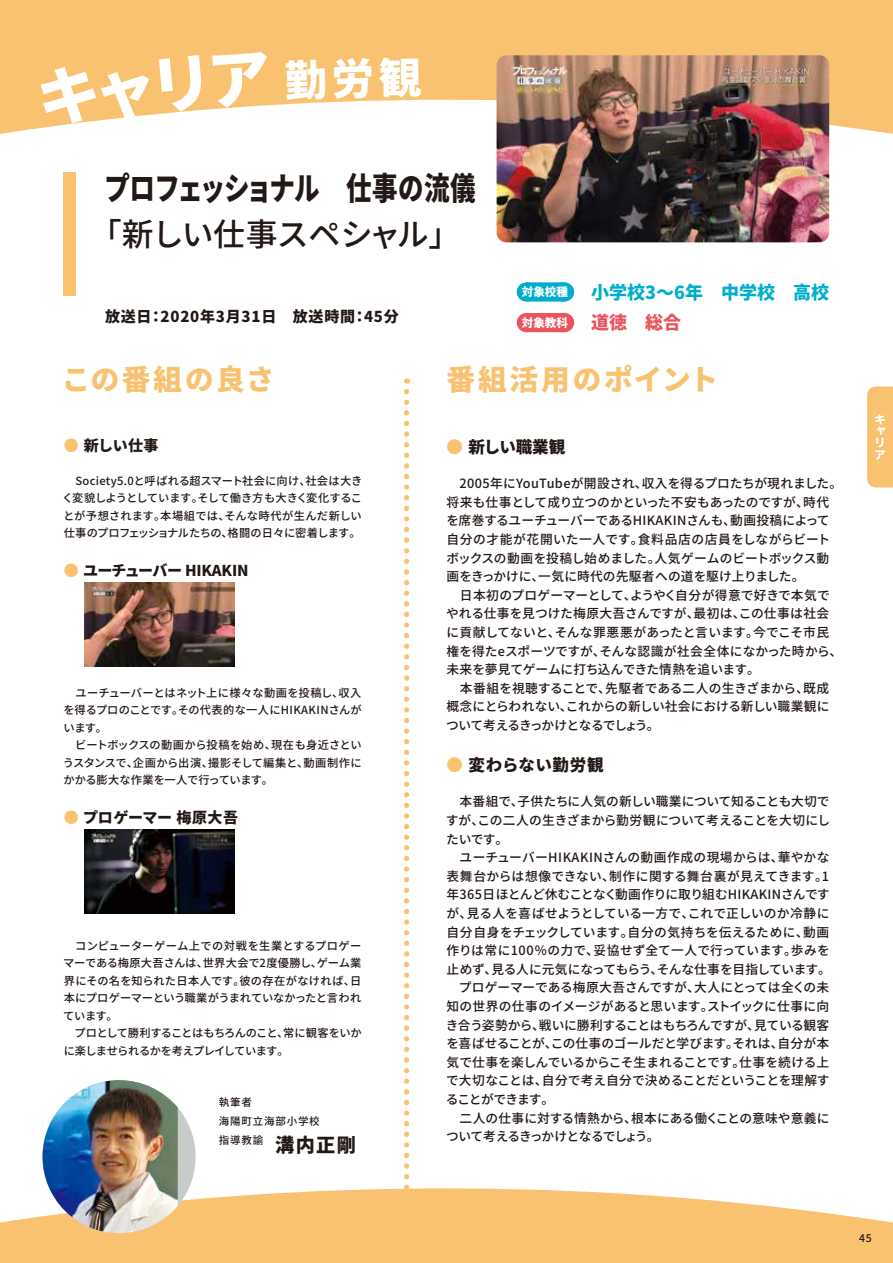
<style>
.page{position:relative;width:893px;height:1263px;background:#f9c270}
.page>*{position:absolute;margin:0;border:0;box-sizing:border-box;transform-origin:0 0}
.t1{font:900 31.95px "Noto Sans CJ Kjp";letter-spacing:-.03em;color:#221815;scale:.8 1}
.t2{font:500 31.95px "Noto Sans CJ Kjp";letter-spacing:-.025em;color:#221815}
.t3{font:900 28.65px "Noto Sans CJ Kjp";letter-spacing:.09em;color:#f9c270}
.t4{font:900 18px/30.6px "Noto Sans CJ Kjp";color:#00aecc}
.t5{font:900 16.5px "Noto Sans CJ Kjp";letter-spacing:.04em;color:#221815}
.t6{font:900 16.5px "Noto Sans CJ Kjp";color:#221815}
.t7{font:900 15px "Noto Sans CJ Kjp";letter-spacing:.05em;color:#221815}
.t8{font:900 15px "Noto Sans CJ Kjp";letter-spacing:-.02em;color:#221815}
.t9{font:900 15px "Noto Sans CJ Kjp";letter-spacing:.01em;color:#221815}
.t10{font:900 15px "Noto Sans CJ Kjp";letter-spacing:.03em;color:#221815}
.t11{font:500 12.75px/18.6px "Noto Sans CJ Kjp";letter-spacing:-.005em;color:#221815}
.t12{font:500 11.25px/17.5px "Noto Sans CJ Kjp";letter-spacing:-.005em;color:#221815}
.t13{font:500 10.5px/19.2px "Noto Sans CJ Kjp";letter-spacing:.075em;color:#221815}
.s1{font-size:11.55px;color:#fff}
.s2{color:#ea545e}
.s3{color:#f9c270}
.s4{font-weight:900;font-size:19.2px}
</style>
<div class="page">
<div style="left:0;top:88px;width:893px;height:1135px;background:#fff"></div>
<div style="left:851px;top:164px;width:42px;height:935px;background:#fff"></div>
<svg style="left:867px;top:386px;width:26px;height:101px;background:#f9c67a"></svg>
<img style="left:85px;top:582px;width:150px;height:84px">
<img style="left:85px;top:829px;width:150px;height:84px">
<div style="left:526px;top:282px;width:38px;height:20px;background:#00aecc"></div>
<svg style="left:545px;top:282px;width:20px;height:20px"></svg>
<div style="left:526px;top:313px;width:38px;height:19px;background:#ea545e"></div>
<svg style="left:564px;top:313px;width:1px;height:19px"></svg>
<svg style="left:404px;top:392px;width:5px;height:828px"></svg>
<div style="left:64px;top:172px;width:12px;height:124px;background:#f9c270"></div>
<img style="left:497px;top:55px;width:332px;height:187px">
<div style="left:43px;top:1080px;width:153px;height:153px;background:#c9caca;border-radius:50%"></div>
<img style="left:43px;top:1080px;width:135px;height:153px">
<svg style="left:38px;top:88px;width:166px;height:39px"></svg>
<svg style="left:212px;top:88px;width:59px;height:20px"></svg>
<svg style="left:285px;top:88px;width:41px;height:13px"></svg>
<svg style="left:333px;top:88px;width:39px;height:11px"></svg>
<svg style="left:379px;top:88px;width:42px;height:10px"></svg>
<h1 class="t1" style="left:104px;top:171px;width:466px">プロフェッショナル　仕事の流儀</h1>
<h1 class="t2" style="left:90px;top:216px;width:372px">「新しい仕事スペシャル」</h1>
<p class="t7" style="left:105px;top:308px;width:295px">放送日：2020年3月31日　放送時間：45分</p>
<h3 class="t4" style="left:522px;top:277px;width:309px"><span class="s1">対象校種</span> 　小学校3～6年　中学校　高校<span class="s1">対象教科</span> <span class="s2">　道徳　総合</span></h3>
<h2 class="t3" style="left:62px;top:363px;width:215px">この番組の良さ</h2>
<h2 class="t3" style="left:446px;top:363px;width:273px">番組活用のポイント</h2>
<p class="t10" style="left:64px;top:437px;width:96px"><span class="s3">●</span> 新しい仕事</p>
<p class="t12" style="left:62px;top:472px;width:302px;text-align:justify">　Society5.0と呼ばれる超スマート社会に向け、社会は大きく変貌しようとしています。そして働き方も大きく変化することが予想されます。本場組では、そんな時代が生んだ新しい仕事のプロフェッショナルたちの、格闘の日々に密着します。</p>
<p class="t8" style="left:64px;top:562px;width:186px"><span class="s3">●</span> ユーチューバー HIKAKIN</p>
<p class="t12" style="left:63px;top:684px;width:300px">　ユーチューバーとはネット上に様々な動画を投稿し、収入を得るプロのことです。その代表的な一人にHIKAKINさんがいます。<br>　ビートボックスの動画から投稿を始め、現在も身近さというスタンスで、企画から出演、撮影そして編集と、動画制作にかかる膨大な作業を一人で行っています。</p>
<p class="t9" style="left:64px;top:809px;width:176px"><span class="s3">●</span> プロゲーマー 梅原大吾</p>
<p class="t12" style="left:63px;top:937px;width:300px">　コンピューターゲーム上での対戦を生業とするプロゲーマーである梅原大吾さんは、世界大会で2度優勝し、ゲーム業界にその名を知られた日本人です。彼の存在がなければ、日本にプロゲーマーという職業がうまれていなかったと言われています。<br>　プロとして勝利することはもちろんのこと、常に観客をいかに楽しませられるかを考えプレイしています。</p>
<p class="t13" style="left:219px;top:1092px;width:139px">執筆者<br>海陽町立海部小学校<br>指導教諭 <span class="s4">溝内正剛</span></p>
<p class="t6" style="left:446px;top:437px;width:120px"><span class="s3">●</span> 新しい職業観</p>
<p class="t11" style="left:446px;top:474px;width:398px">　2005年にYouTubeが開設され、収入を得るプロたちが現れました。将来も仕事として成り立つのかといった不安もあったのですが、時代を席巻するユーチューバーであるHIKAKINさんも、動画投稿によって自分の才能が花開いた一人です。食料品店の店員をしながらビートボックスの動画を投稿し始めました。人気ゲームのビートボックス動画をきっかけに、一気に時代の先駆者への道を駆け上りました。<br>　日本初のプロゲーマーとして、ようやく自分が得意で好きで本気でやれる仕事を見つけた梅原大吾さんですが、最初は、この仕事は社会に貢献してないと、そんな罪悪悪があったと言います。今でこそ市民権を得たeスポーツですが、そんな認識が社会全体になかった時から、未来を夢見てゲームに打ち込んできた情熱を追います。<br>　本番組を視聴することで、先駆者である二人の生きざまから、既成概念にとらわれない、これからの新しい社会における新しい職業観について考えるきっかけとなるでしょう。</p>
<p class="t5" style="left:446px;top:755px;width:159px"><span class="s3">●</span> 変わらない勤労観</p>
<p class="t11" style="left:446px;top:792px;width:387px">　本番組で、子供たちに人気の新しい職業について知ることも大切ですが、この二人の生きざまから勤労観について考えることを大切にしたいです。<br>　ユーチューバーHIKAKINさんの動画作成の現場からは、華やかな表舞台からは想像できない、制作に関する舞台裏が見えてきます。1年365日ほとんど休むことなく動画作りに取り組むHIKAKINさんですが、見る人を喜ばせようとしている一方で、これで正しいのか冷静に自分自身をチェックしています。自分の気持ちを伝えるために、動画作りは常に100％の力で、妥協せず全て一人で行っています。歩みを止めず、見る人に元気になってもらう、そんな仕事を目指しています。　プロゲーマーである梅原大吾さんですが、大人にとっては全くの未知の世界の仕事のイメージがあると思います。ストイックに仕事に向き合う姿勢から、戦いに勝利することはもちろんですが、見ている観客を喜ばせることが、この仕事のゴールだと学びます。それは、自分が本気で仕事を楽しんでいるからこそ生まれることです。仕事を続ける上で大切なことは、自分で考え自分で決めることだということを理解することができます。<br>　二人の仕事に対する情熱から、根本にある働くことの意味や意義について考えるきっかけとなるでしょう。</p>
<p class="t13" style="left:859px;top:1228px;width:14px">45</p>
</div>
